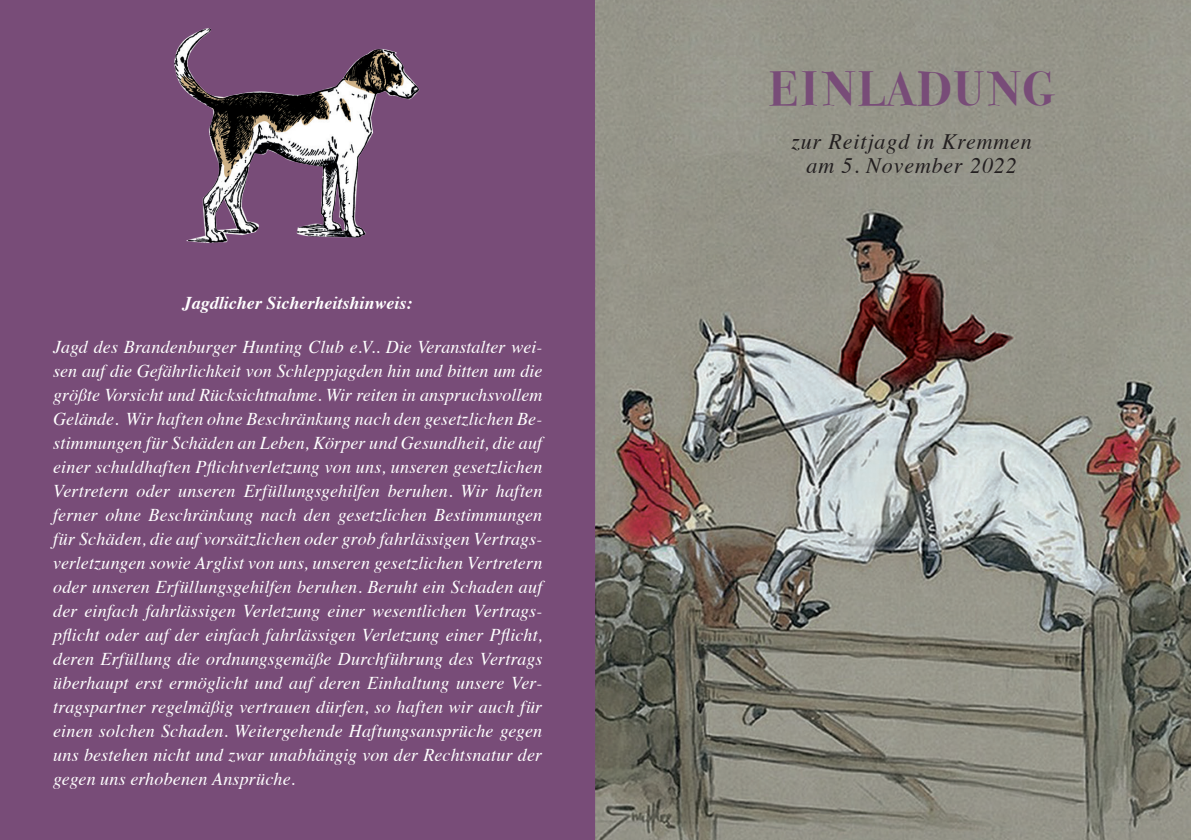
<style>
.page{position:relative;width:1191px;height:840px;background:#fff}
.page>*{position:absolute;margin:0;border:0;box-sizing:border-box;transform-origin:0 0}
.t1{font:700 48px "Bodoni Svty Two OSITCTT";letter-spacing:.05em;color:#784c78}
.t2{font:italic 22px "Times";letter-spacing:.04em;color:#231f20}
.t3{font:italic 18px/24px "Times";letter-spacing:.01em;color:#fff;text-align:justify}
.t4{font:italic 700 18px "Times";color:#fff}
</style>
<div class="page">
<div style="left:0;top:0;width:597px;height:839px;background:#784c78"></div>
<img style="left:595px;top:0;width:596px;height:839px">
<img style="left:174px;top:28px;width:246px;height:215px">
<p class="t4" style="left:183px;top:285px;width:231px">Jagdlicher Sicherheitshinweis:</p>
<p class="t3" style="left:53px;top:333px;width:491px">Jagd des Brandenburger Hunting Club e.V.. Die Veranstalter wei&shy;sen auf die Gefährlichkeit von Schleppjagden hin und bitten um die größte Vorsicht und Rücksichtnahme. Wir reiten in anspruchsvollem Gelände. Wir haften ohne Beschränkung nach den gesetzlichen Be&shy;stimmungen für Schäden an Leben, Körper und Gesundheit, die auf einer schuldhaften Pflichtverletzung von uns, unseren gesetzlichen Vertretern oder unseren Erfüllungsgehilfen beruhen. Wir haften ferner ohne Beschränkung nach den gesetzlichen Bestimmungen für Schäden, die auf vorsätzlichen oder grob fahrlässigen Vertrags&shy;verletzungen sowie Arglist von uns, unseren gesetzlichen Vertretern oder unseren Erfüllungsgehilfen beruhen. Beruht ein Schaden auf der einfach fahrlässigen Verletzung einer wesentlichen Vertrags&shy;pflicht oder auf der einfach fahrlässigen Verletzung einer Pflicht, deren Erfüllung die ordnungsgemäße Durchführung des Vertrags überhaupt erst ermöglicht und auf deren Einhaltung unsere Ver&shy;tragspartner regelmäßig vertrauen dürfen, so haften wir auch für einen solchen Schaden. Weitergehende Haftungsansprüche gegen uns bestehen nicht und zwar unabhängig von der Rechtsnatur der gegen uns erhobenen Ansprüche.</p>
<p class="t1" style="left:769px;top:60px;width:286px">EINLADUNG</p>
<p class="t2" style="left:791px;top:122px;width:242px">zur Reitjagd in Kremmen</p>
<p class="t2" style="left:806px;top:146px;width:212px">am 5. November 2022</p>
</div>
